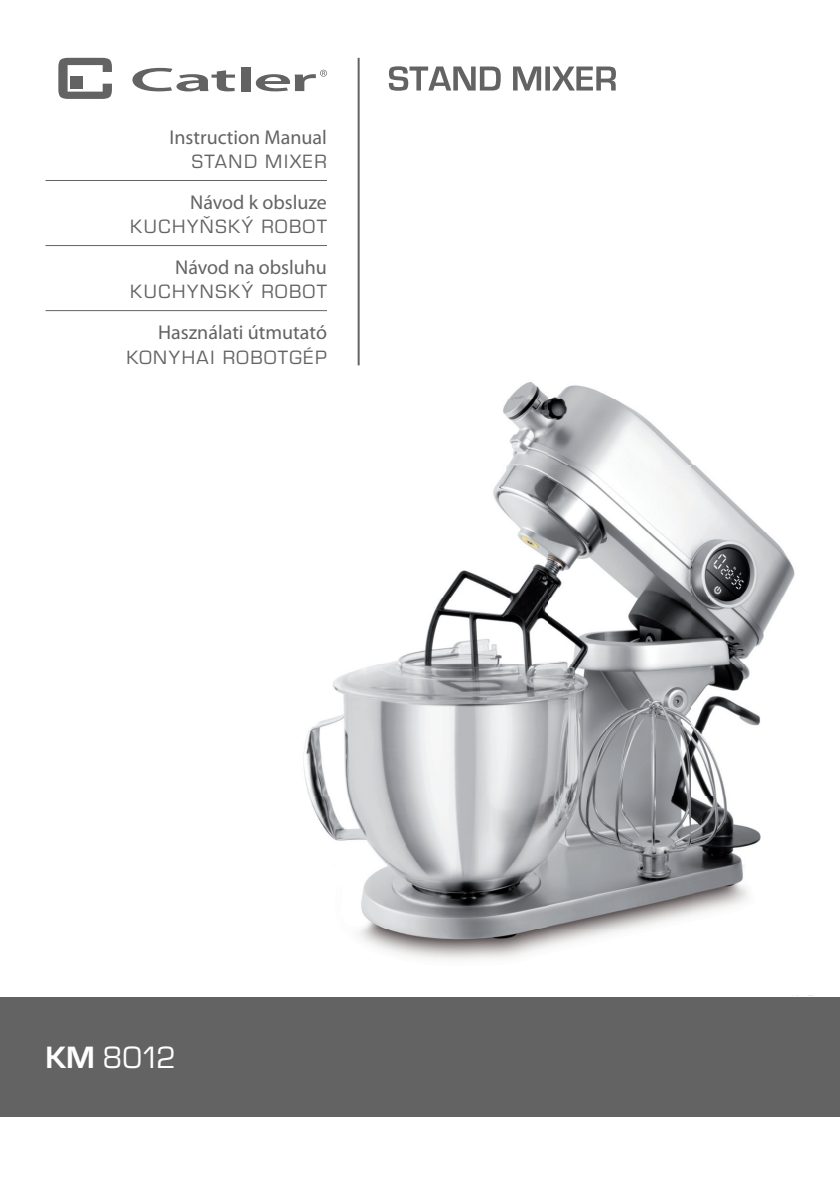
<style>
.page{position:relative;width:840px;height:1187px;background:#fff}
.page>*{position:absolute;margin:0;border:0;box-sizing:border-box;transform-origin:0 0}
.t1{font:32px "Eurostile TOT";color:#fff}
.t2{font:20px "Myriad Pro";color:#626362}
.t3{font:20px "Eurostile TOT";letter-spacing:.08em;color:#626362}
.s1{font-weight:700}
</style>
<div class="page">
<img style="left:303px;top:333px;width:492px;height:626px">
<hr style="left:357px;top:58px;width:2px;height:307px;background:#626362">
<svg style="left:132px;top:68px;width:103px;height:23px"></svg>
<div style="left:241px;top:67px;width:10px;height:24px;background:#626362"></div>
<svg style="left:58px;top:58px;width:54px;height:41px"></svg>
<div style="left:70px;top:76px;width:13px;height:13px;background:#626362"></div>
<svg style="left:256px;top:70px;width:71px;height:21px"></svg>
<svg style="left:388px;top:66px;width:227px;height:25px"></svg>
<div style="left:0;top:997px;width:839px;height:119px;background:#626362"></div>
<hr style="left:45px;top:180px;width:282px;height:1px;background:#626362">
<hr style="left:45px;top:245px;width:282px;height:1px;background:#626362">
<hr style="left:45px;top:310px;width:282px;height:1px;background:#626362">
<p class="t2" style="left:169px;top:130px;width:159px">Instruction Manual</p>
<p class="t3" style="left:192px;top:155px;width:137px">STAND MIXER</p>
<p class="t2" style="left:190px;top:195px;width:138px">Návod k obsluze</p>
<p class="t3" style="left:130px;top:220px;width:198px">KUCHYŇSKÝ ROBOT</p>
<p class="t2" style="left:175px;top:260px;width:153px">Návod na obsluhu</p>
<p class="t3" style="left:130px;top:285px;width:198px">KUCHYNSKÝ ROBOT</p>
<p class="t2" style="left:158px;top:325px;width:170px">Használati útmutató</p>
<p class="t3" style="left:126px;top:350px;width:202px">KONYHAI ROBOTGÉP</p>
<h1 class="t1" style="left:45px;top:1046px;width:132px"><span class="s1">KM</span> 8012</h1>
</div>
